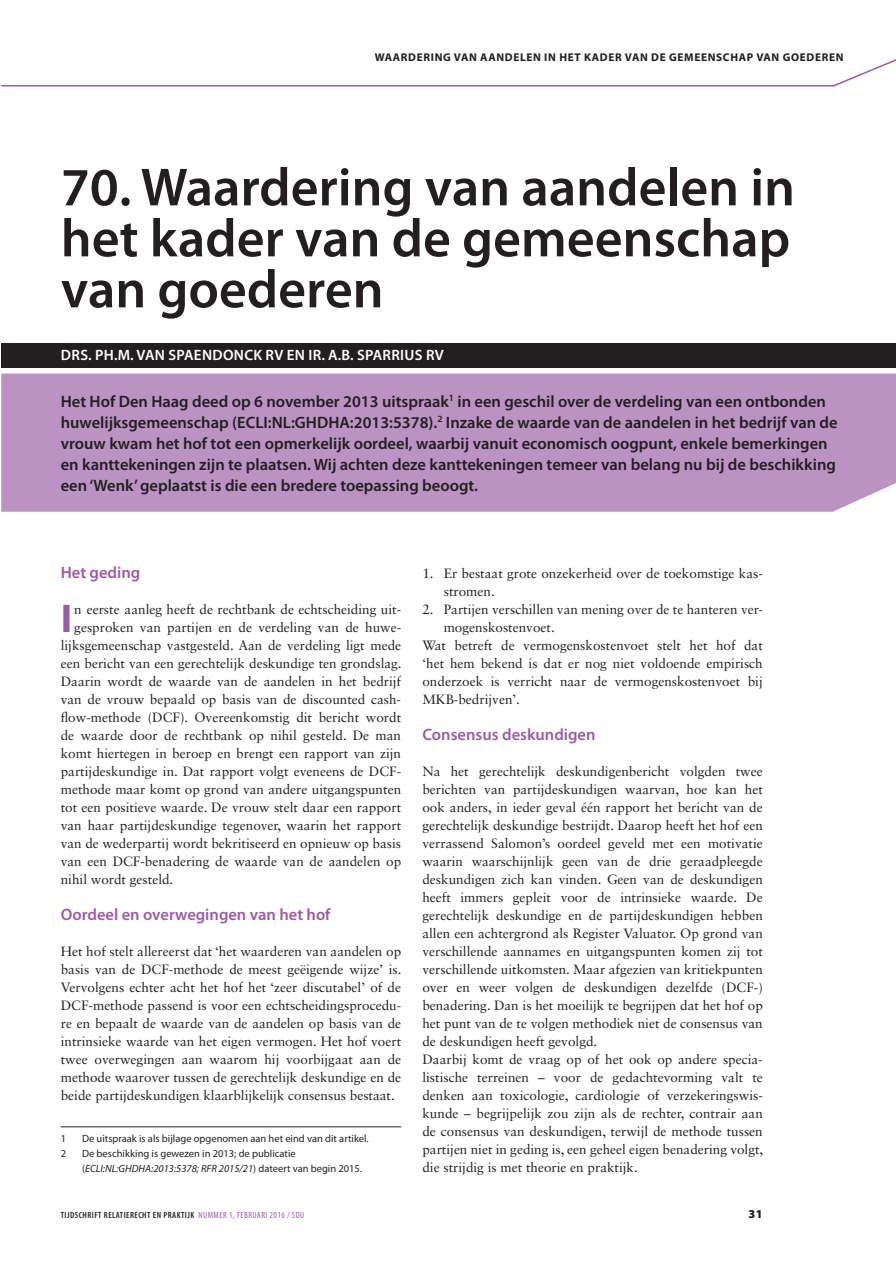
<style>
.page{position:relative;width:896px;height:1266px;background:#fff}
.page>*{position:absolute;margin:0;border:0;box-sizing:border-box;transform-origin:0 0}
.t1{font:600 54px/51px "Myriad Pro";color:#231f20;text-align:justify}
.t2{font:700 40.2px "Myriad Pro";color:#9b5ba5}
.t3{font:600 16.5px/21px "Myriad Pro";color:#231f20}
.t4{font:600 16.5px "Myriad Pro";color:#9b5ba5}
.t5{font:600 15px "Myriad Pro";letter-spacing:.02em;color:#fff}
.t6{font:13.5px/18px "Sabon LT Std";color:#231f20}
.t7{font:900 12px "Myriad Pro";color:#231f20}
.t8{font:700 11.25px "Myriad Pro";letter-spacing:.06em;color:#231f20}
.t9{font:10.5px/15px "Myriad Pro";color:#231f20}
.t10{font:600 condensed 9px "Myriad Pro";letter-spacing:.05em;color:#231f20}
.s1{font-style:italic}
.s2{font-weight:400;color:#9b5ba5}
</style>
<div class="page">
<div style="left:1px;top:343px;width:894px;height:25px;background:#231f20"></div>
<div style="left:1px;top:373px;width:894px;height:138px;background:#ba93c3"></div>
<svg style="left:1px;top:59px;width:894px;height:28px"></svg>
<hr style="left:61px;top:1126px;width:340px;height:1px;background:#231f20">
<p class="t8" style="left:375px;top:50px;width:470px">WAARDERING VAN AANDELEN IN HET KADER VAN DE GEMEENSCHAP VAN GOEDEREN</p>
<h1 class="t1" style="left:61px;top:160px;width:735px">70. Waardering van aandelen in het kader van de gemeenschap van goederen</h1>
<p class="t5" style="left:61px;top:345px;width:375px">Drs. Ph.M. van Spaendonck RV en ir. A.B. Sparrius RV</p>
<p class="t3" style="left:61px;top:390px;width:778px">Het Hof Den Haag deed op 6 november 2013 uitspraak<sup>1</sup> in een geschil over de verdeling van een ontbonden huwelijksgemeenschap (ECLI:NL:GHDHA:2013:5378).<sup>2</sup> Inzake de waarde van de aandelen in het bedrijf van de vrouw kwam het hof tot een opmerkelijk oordeel, waarbij vanuit economisch oogpunt, enkele bemerkingen en kanttekeningen zijn te plaatsen. Wij achten deze kanttekeningen temeer van belang nu bij de beschikking een ‘Wenk’ geplaatst is die een bredere toepassing beoogt.</p>
<p class="t4" style="left:61px;top:561px;width:81px">Het geding</p>
<h2 class="t2" style="left:61px;top:591px;width:13px">I</h2>
<p class="t6" style="left:74px;top:599px;width:328px">n eerste aanleg heeft de rechtbank de echtscheiding uit-</p>
<p class="t6" style="left:74px;top:617px;width:328px">gesproken van partijen en de verdeling van de huwe-</p>
<p class="t6" style="left:61px;top:635px;width:342px">lijksgemeenschap vastgesteld. Aan de verdeling ligt mede</p>
<p class="t6" style="left:61px;top:653px;width:342px">een bericht van een gerechtelijk deskundige ten grondslag.</p>
<p class="t6" style="left:61px;top:671px;width:342px">Daarin wordt de waarde van de aandelen in het bedrijf</p>
<p class="t6" style="left:61px;top:689px;width:342px">van de vrouw bepaald op basis van de discounted cash-</p>
<p class="t6" style="left:61px;top:707px;width:342px">flow-methode (DCF). Overeenkomstig dit bericht wordt</p>
<p class="t6" style="left:61px;top:725px;width:342px">de waarde door de rechtbank op nihil gesteld. De man</p>
<p class="t6" style="left:61px;top:743px;width:342px">komt hiertegen in beroep en brengt een rapport van zijn</p>
<p class="t6" style="left:61px;top:761px;width:342px">partijdeskundige in. Dat rapport volgt eveneens de DCF-</p>
<p class="t6" style="left:61px;top:779px;width:342px">methode maar komt op grond van andere uitgangspunten</p>
<p class="t6" style="left:61px;top:797px;width:342px">tot een positieve waarde. De vrouw stelt daar een rapport</p>
<p class="t6" style="left:61px;top:815px;width:342px">van haar partijdeskundige tegenover, waarin het rapport</p>
<p class="t6" style="left:61px;top:833px;width:342px">van de wederpartij wordt bekritiseerd en opnieuw op basis</p>
<p class="t6" style="left:61px;top:851px;width:342px">van een DCF-benadering de waarde van de aandelen op</p>
<p class="t6" style="left:61px;top:869px;width:114px">nihil wordt gesteld.</p>
<p class="t4" style="left:61px;top:903px;width:271px">Oordeel en overwegingen van het hof</p>
<p class="t6" style="left:61px;top:941px;width:342px;text-align:justify">Het hof stelt allereerst dat ‘het waarderen van aandelen op basis van de DCF-methode de meest geëigende wijze’ is.<br>Vervolgens echter acht het hof het ‘zeer discutabel’ of de DCF-methode passend is voor een echtscheidingsprocedu&shy;re en bepaalt de waarde van de aandelen op basis van de intrinsieke waarde van het eigen vermogen. Het hof voert twee overwegingen aan waarom hij voorbijgaat aan de methode waarover tussen de gerechtelijk deskundige en de beide partijdeskundigen klaarblijkelijk consensus bestaat.</p>
<p class="t9" style="left:61px;top:1130px;width:7px">1</p>
<p class="t9" style="left:82px;top:1130px;width:288px">De uitspraak is als bijlage opgenomen aan het eind van dit artikel.</p>
<p class="t9" style="left:61px;top:1145px;width:7px">2</p>
<p class="t9" style="left:82px;top:1145px;width:281px">De beschikking is gewezen in 2013; de publicatie (<span class="s1">ECLI:NL:GHDHA:2013:5378; RFR 2015/21</span>) dateert van begin 2015.</p>
<p class="t6" style="left:443px;top:563px;width:320px;text-indent:-21px">1. Er bestaat grote onzekerheid over de toekomstige kas&shy;stromen.</p>
<p class="t6" style="left:422px;top:599px;width:342px">2. Partijen verschillen van mening over de te hanteren ver-</p>
<p class="t6" style="left:443px;top:617px;width:112px">mogenskostenvoet.</p>
<p class="t6" style="left:422px;top:635px;width:342px">Wat betreft de vermogenskostenvoet stelt het hof dat</p>
<p class="t6" style="left:422px;top:653px;width:342px">‘het hem bekend is dat er nog niet voldoende empirisch</p>
<p class="t6" style="left:422px;top:671px;width:342px">onderzoek is verricht naar de vermogenskostenvoet bij</p>
<p class="t6" style="left:422px;top:689px;width:99px">MKB-bedrijven’.</p>
<p class="t4" style="left:422px;top:723px;width:175px">Consensus deskundigen</p>
<p class="t6" style="left:422px;top:761px;width:342px">Na het gerechtelijk deskundigenbericht volgden twee berichten van partijdeskundigen waarvan, hoe kan het ook anders, in ieder geval één rapport het bericht van de gerechtelijk deskundige bestrijdt. Daarop heeft het hof een verrassend Salomon’s oordeel geveld met een motivatie waarin waarschijnlijk geen van de drie geraadpleegde deskundigen zich kan vinden. Geen van de deskundigen heeft immers gepleit voor de intrinsieke waarde. De gerechtelijk deskundige en de partijdeskundigen hebben allen een achtergrond als Register Valuator. Op grond van verschillende aannames en uitgangspunten komen zij tot verschillende uitkomsten. Maar afgezien van kritiekpunten over en weer volgen de deskundigen dezelfde (DCF-) benadering. Dan is het moeilijk te begrijpen dat het hof op het punt van de te volgen methodiek niet de consensus van de deskundigen heeft gevolgd.<br>Daarbij komt de vraag op of het ook op andere specia&shy;listische terreinen – voor de gedachtevorming valt te denken aan toxicologie, cardiologie of verzekeringswis&shy;kunde – begrijpelijk zou zijn als de rechter, contrair aan de consensus van deskundigen, terwijl de methode tussen partijen niet in geding is, een geheel eigen benadering volgt, die strijdig is met theorie en praktijk.</p>
<p class="t10" style="left:61px;top:1209px;width:245px">TIJDSCHRIFT RELATIERECHT EN PRAKTIJK <span class="s2">NUMMER 1, FEBRUARI 2016 / SDU</span></p>
<p class="t7" style="left:748px;top:1206px;width:16px">31</p>
</div>
